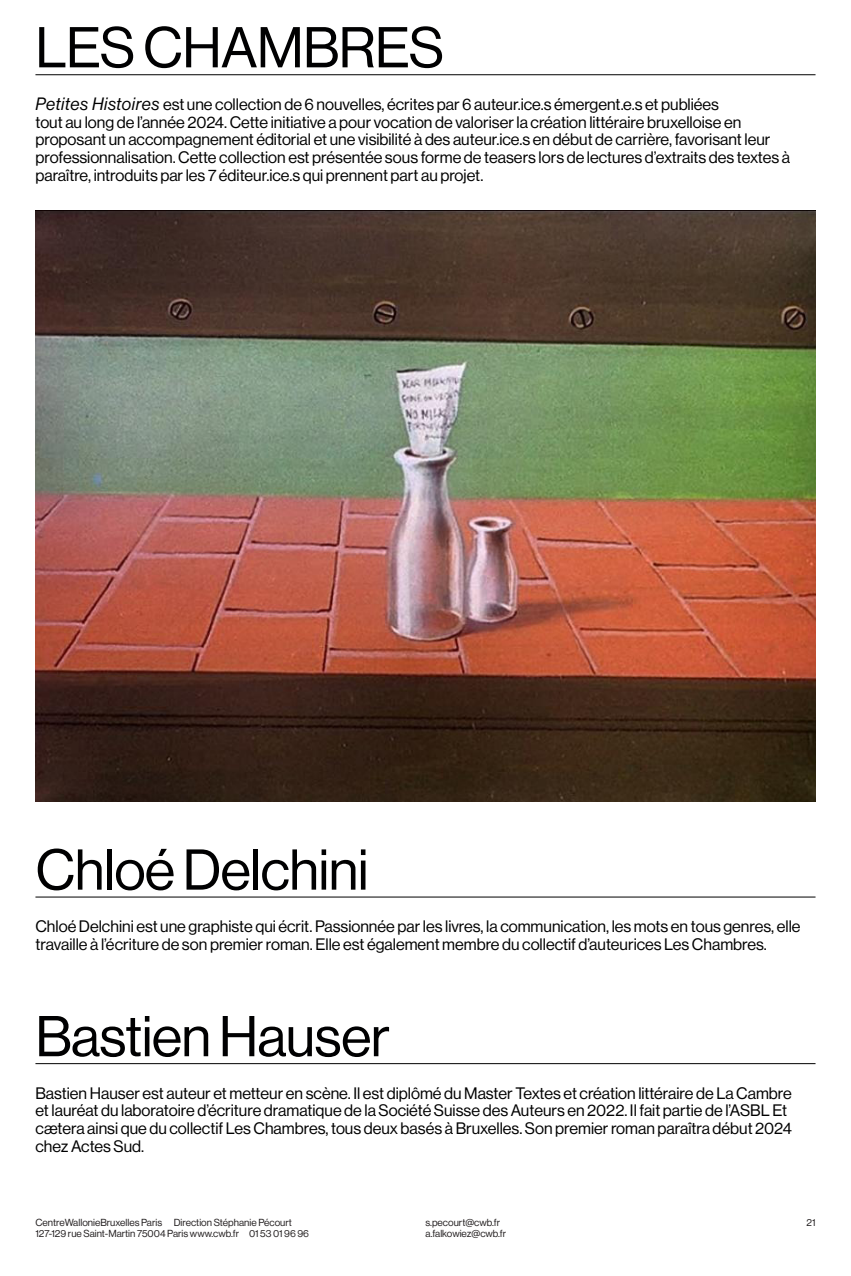
<style>
.page{position:relative;width:851px;height:1276px;background:#fff}
.page>*{position:absolute;margin:0;border:0;box-sizing:border-box;transform-origin:0 0}
.L___Filet{font:56.25px "Neue Haas Display";letter-spacing:-.01em;color:#000001}
.S{font:16.25px/17.8px "Neue Haas Display";color:#000001}
.t1{font:10px "Neue Haas Display";color:#231f20}
.s1{font-style:italic;font-size:17.5px;color:#fff}
</style>
<div class="page">
<hr style="left:35px;top:74px;width:780px;height:1px;background:#000001">
<hr style="left:35px;top:896px;width:780px;height:1px;background:#000001">
<hr style="left:35px;top:1063px;width:780px;height:1px;background:#000001">
<img style="left:35px;top:210px;width:780px;height:591px">
<p class="L___Filet" style="left:35px;top:16px;width:410px">LES CHAMBRES</p>
<p class="S" style="left:35px;top:95px;width:756px"><span class="s1">Petites Histoires</span> est une collection de 6 nouvelles, écrites par 6 auteur.ice.s émergent.e.s et publiées<br>tout au long de l’année 2024. Cette initiative a pour vocation de valoriser la création littéraire bruxelloise en proposant un accompagnement éditorial et une visibilité à des auteur.ice.s en début de carrière, favorisant leur professionnalisation. Cette collection est présentée sous forme de teasers lors de lectures d’extraits des textes à paraître, introduits par les 7 éditeur.ice.s qui prennent part au projet.</p>
<p class="L___Filet" style="left:35px;top:838px;width:334px">Chloé Delchini</p>
<p class="S" style="left:35px;top:917px;width:766px">Chloé Delchini est une graphiste qui écrit. Passionnée par les livres, la communication, les mots en tous genres, elle travaille à l’écriture de son premier roman. Elle est également membre du collectif d’auteurices Les Chambres.</p>
<p class="L___Filet" style="left:35px;top:1004px;width:356px">Bastien Hauser</p>
<p class="S" style="left:35px;top:1084px;width:758px">Bastien Hauser est auteur et metteur en scène. Il est diplômé du Master Textes et création littéraire de La Cambre et lauréat du laboratoire d’écriture dramatique de la Société Suisse des Auteurs en 2022. Il fait partie de l’ASBL Et cætera ainsi que du collectif Les Chambres, tous deux basés à Bruxelles. Son premier roman paraîtra début 2024 chez Actes Sud.</p>
<p class="t1" style="left:35px;top:1217px;width:258px">CentreWallonieBruxelles Paris Direction Stéphanie Pécourt</p>
<p class="t1" style="left:425px;top:1217px;width:76px">s.pecourt@cwb.fr</p>
<p class="t1" style="left:806px;top:1217px;width:11px">21</p>
<p class="t1" style="left:35px;top:1227px;width:275px">127-129 rue Saint-Martin 75004 Paris www.cwb.fr 01 53 01 96 96</p>
<p class="t1" style="left:425px;top:1227px;width:82px">a.falkowiez@cwb.fr</p>
</div>
